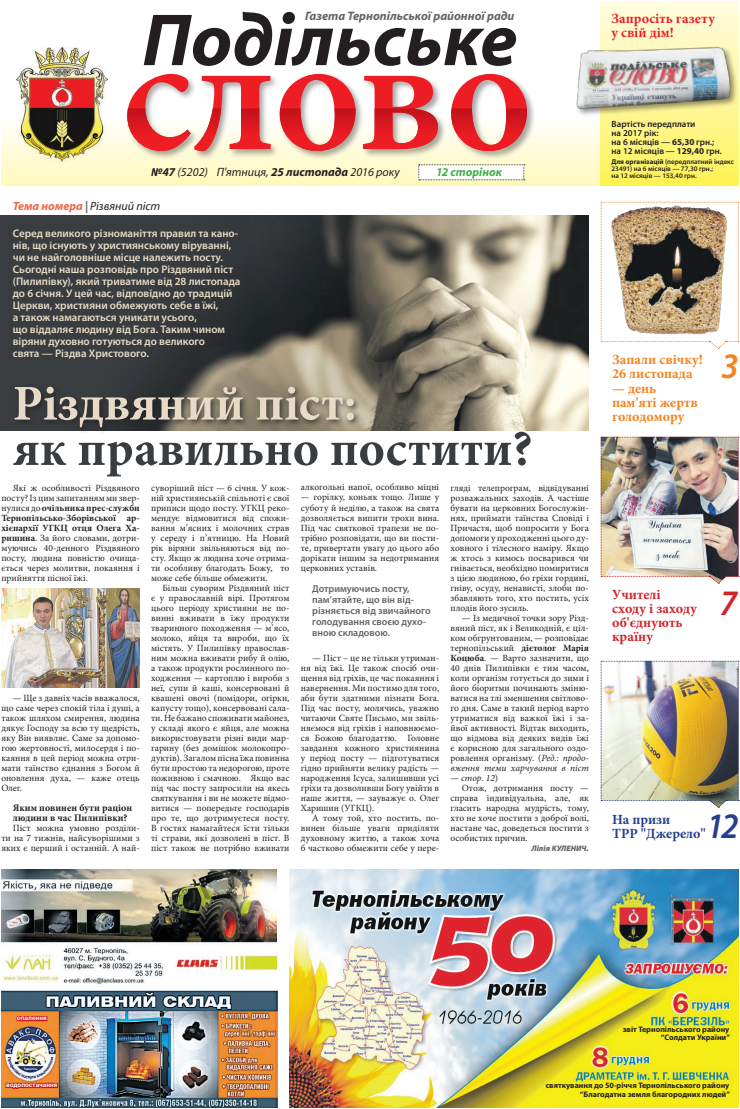
<style>
.page{position:relative;width:740px;height:1109px;background:#fff}
.page>*{position:absolute;margin:0;border:0;box-sizing:border-box;transform-origin:0 0}
.t1{font:italic 700 74.4px "Myriad Pro";color:#231f20}
.t2{font:700 50px "Minion Pro";color:#393d40}
.t3{font:700 50px "Minion Pro";color:#e7dbc7}
.t4{font:italic 600 36px "Myriad Pro";color:#253f8e;scale:.94 1}
.t5{font:italic 600 36px "Myriad Pro";color:#f58220;scale:.94 1}
.t6{font:italic 600 36px "Myriad Pro";color:#d1232a;scale:.94 1}
.t7{font:700 14px/14px "Minion Pro";color:#f58220}
.t8{font:700 14px/14px "Minion Pro";color:#d1232a}
.t9{font:700 14px/14px "Minion Pro";letter-spacing:.005em;color:#ee1d23}
.t10{font:700 14px/14px "Minion Pro";color:#253f8e}
.t11{font:italic 700 12.3px "Myriad Pro";color:#636366}
.t12{font:italic 12px "Myriad Pro";color:#231f20}
.t13{font:italic 700 12px "Myriad Pro";color:#40ae49}
.t14{font:600 11px/12px "Myriad Pro";color:#e7dbc7}
.t15{font:600 10px/11px "Myriad Pro";color:#636366}
.t16{font:700 10px/10px "Minion Pro";color:#231f20}
.t17{font:9.5px/10px "Minion Pro";color:#231f20;text-align:justify}
.t18{font:italic 9.5px "Minion Pro";color:#231f20}
.t19{font:600 9px/9px "Myriad Pro";color:#231f20}
.t20{font:700 8px/8px "Myriad Pro";color:#231f20;text-align:right}
.t21{font:italic 900 8px "Myriad Pro";color:#636366}
.t22{font:600 7px/7px "Myriad Pro";color:#231f20}
.t23{font:700 6.1px "Ukrainian Pragmatica";color:#fff;scale:.94 1}
.s1{font-weight:700}
.s2{font-weight:700;color:#f26648}
.s3{font-weight:700;color:#636366}
.s4{font-style:italic}
.s5{font-style:normal}
</style>
<div class="page">
<img style="left:0;top:215px;width:589px;height:216px">
<svg style="left:45px;top:47px;width:555px;height:138px"></svg>
<img style="left:21px;top:48px;width:86px;height:24px">
<div style="left:126px;top:72px;width:414px;height:93px;background:#231f20;opacity:.4"></div>
<div style="left:0;top:72px;width:267px;height:244px;background:#231f20;opacity:.4"></div>
<svg style="left:600px;top:1px;width:138px;height:184px"></svg>
<div style="left:575px;top:45px;width:165px;height:95px;background:#231f20;opacity:.5"></div>
<img style="left:569px;top:38px;width:171px;height:80px">
<svg style="left:418px;top:164px;width:107px;height:16px"></svg>
<svg style="left:127px;top:74px;width:400px;height:77px"></svg>
<img style="left:1px;top:869px;width:275px;height:115px">
<img style="left:1px;top:990px;width:276px;height:117px">
<svg style="left:5px;top:1070px;width:54px;height:19px"></svg>
<svg style="left:15px;top:1003px;width:33px;height:19px"></svg>
<svg style="left:601px;top:202px;width:138px;height:147px"></svg>
<img style="left:601px;top:437px;width:138px;height:147px">
<img style="left:601px;top:660px;width:138px;height:147px">
<img style="left:289px;top:869px;width:449px;height:238px">
<div style="left:11px;top:383px;width:579px;height:84px;background:#231f20;opacity:.75"></div>
<img style="left:2px;top:588px;width:138px;height:99px">
<p class="t11" style="left:305px;top:8px;width:211px">Газета Тернопільської районної ради</p>
<h3 class="t9" style="left:611px;top:11px;width:105px">Запросіть газету у свій дім!</h3>
<h1 class="t1" style="left:142px;top:-8px;width:376px">Подільське</h1>
<p class="t19" style="left:611px;top:119px;width:112px">Вартість передплати<br>на 2017 рік:<br>на 6 місяців — <span class="s1">65,30</span> грн.; на 12 місяців — <span class="s1">129,40</span> грн.</p>
<p class="t22" style="left:611px;top:158px;width:124px"><span class="s1">Для організацій</span> (передплатний індекс<br>23491) на 6 місяців — 77,30 грн.;</p>
<p class="t12" style="left:151px;top:165px;width:250px"><span class="s1">№47</span> (5202) П'ятниця, <span class="s1">25 листопада</span> 2016 року</p>
<p class="t22" style="left:611px;top:172px;width:87px">на 12 місяців — 153,40 грн.</p>
<p class="t13" style="left:436px;top:164px;width:67px">12 сторінок</p>
<p class="t12" style="left:13px;top:199px;width:149px"><span class="s2">Тема номера</span> <span class="s3">|</span> Різвяний піст</p>
<p class="t14" style="left:13px;top:227px;width:229px">Серед великого різноманіття правил та кано&shy;нів, що існують у християнському віруванні, чи не найголовніше місце належить посту.<br>Сьогодні наша розповідь про Різдвяний піст (Пилипівку), який триватиме від 28 листопада до 6 січня. У цей час, відповідно до традицій Церкви, християни обмежують себе в їжі,<br>а також намагаються уникати усього,<br>що віддаляє людину від Бога. Таким чином віряни духовно готуються до великого<br>свята — Різдва Христового.</p>
<h2 class="t3" style="left:13px;top:368px;width:345px">Різдвяний піст:</h2>
<h2 class="t2" style="left:13px;top:413px;width:521px">як правильно постити?</h2>
<p class="t17" style="left:1px;top:482px;width:140px;text-indent:11px">Які ж особливості Різдвяного посту? Із цим запитанням ми звер&shy;нулися до <span class="s1">очільника прес-служби Тернопільсько-Зборівської ар&shy;хієпархії УГКЦ отця Олега Ха&shy;ришина</span>. За його словами, дотри&shy;муючись 40-денного Різдвяного посту, людина повністю очища&shy;ється через молитви, покаяння і прийняття пісної їжі.</p>
<p class="t17" style="left:1px;top:692px;width:140px;text-indent:11px">— Ще з давніх часів вважалося, що саме через спокій тіла і душі, а також шляхом смирення, людина дякує Господу за всю ту щедрість, яку Він виявляє. Саме за допомо&shy;гою жертовності, милосердя і по&shy;каяння в цей період можна отри&shy;мати таїнство єднання з Богом й оновлення духа, — каже отець Олег.</p>
<p class="t16" style="left:13px;top:802px;width:121px">Яким повинен бути раціон людини в час Пилипівки?</p>
<p class="t17" style="left:1px;top:823px;width:140px;text-indent:11px">Піст можна умовно розділи&shy;ти на 7 тижнів, найсуворішими з яких є перший і останній. А най-</p>
<p class="t17" style="left:151px;top:482px;width:140px">суворіший піст — 6 січня. У кож&shy;ній християнській спільноті є свої приписи щодо посту. УГКЦ реко&shy;мендує відмовитися від спожи&shy;вання м’ясних і молочних страв у середу і п’ятницю. На Новий рік віряни звільняються від по&shy;сту. Якщо ж людина хоче отрима&shy;ти особливу благодать Божу, то може себе більше обмежити.</p>
<p class="t17" style="left:151px;top:582px;width:140px;text-indent:11px">Більш суворим Різдвяний піст є у православній вірі. Протягом цього періоду християни не по&shy;винні вживати в їжу продукти тваринного походження — м’ясо, молоко, яйця та вироби, що їх містять. У Пилипівку православ&shy;ним можна вживати рибу й олію, а також продукти рослинного по&shy;ходження — картоплю і вироби з неї, супи й каші, консервовані й квашені овочі (помідори, огірки, капусту тощо), консервовані сала&shy;ти. Не бажано споживати майонез, у складі якого є яйця, але можна використовувати різні види мар&shy;гарину (без домішок молокопро&shy;дуктів). Загалом пісна їжа повинна бути простою та недорогою, проте поживною і смачною. Якщо вас під час посту запросили на якесь святкування і ви не можете відмо&shy;витися — попередьте господарів про те, що дотримуєтеся посту.<br>В гостях намагайтеся їсти тільки ті страви, які дозволені в піст. В піст також не потрібно вживати</p>
<p class="t17" style="left:301px;top:482px;width:140px">алкогольні напої, особливо міцні</p>
<p class="t17" style="left:301px;top:492px;width:140px">— горілку, коньяк тощо. Лише у суботу й неділю, а також на свята дозволяється випити трохи вина.<br>Під час святкової трапези не по&shy;трібно розповідати, що ви пости&shy;те, привертати увагу до цього або дорікати іншим за недотримання церковних уставів.</p>
<p class="t15" style="left:312px;top:582px;width:120px">Дотримуючись посту, пам’ятайте, що він від&shy;різняється від звичайного голодування своєю духо&shy;вною складовою.</p>
<p class="t17" style="left:301px;top:652px;width:140px;text-indent:11px">— Піст – це не тільки утриман&shy;ня від їжі. Це також спосіб очи&shy;щення від гріхів, це час покаяння і навернення. Ми постимо для того, аби бути здатними пізнати Бога.<br>Під час посту, молячись, уважно читаючи Святе Письмо, ми звіль&shy;няємося від гріхів і наповнюємо&shy;ся Божою благодаттю. Головне завдання кожного християнина у період посту — підготуватися гідно прийняти велику радість — народження Ісуса, залишивши усі гріхи та дозволивши Богу увійти в наше життя, — зауважує о. Олег Харишин (УГКЦ).</p>
<p class="t17" style="left:301px;top:812px;width:140px;text-indent:11px">А тому той, хто постить, по&shy;винен більше уваги приділяти духовному життю, а також хоча б частково обмежити себе у пере-</p>
<p class="t17" style="left:450px;top:482px;width:140px">гляді телепрограм, відвідуванні розважальних заходів. А частіше бувати на церковних Богослужін&shy;нях, приймати таїнства Сповіді і Причастя, щоб попросити у Бога допомоги у проходженні цього ду&shy;ховного і тілесного наміру. Якщо ж хтось з кимось посварився чи гнівається, необхідно помиритися з цією людиною, бо гріхи гордині, гніву, осуду, ненависті, злоби по&shy;збавляють того, хто постить, усіх плодів його зусиль.</p>
<p class="t17" style="left:450px;top:612px;width:140px;text-indent:11px">— Із медичної точки зору Різд&shy;вяний піст, як і Великодній, є ціл&shy;ком обгрунтованим, — розповідає тернопільський <span class="s1">дієтолог Марія Коцюба</span>. — Варто зазначити, що 40 днів Пилипівки є тим часом, коли організм готується до зими і його біоритми починають зміню&shy;ватися на тлі зменшення світлово&shy;го дня. Саме в такий період варто утриматися від важкої їжі і за&shy;йвої активності. Відтак виходить, що відмова від деяких видів їжі є корисною для загального оздо&shy;ровлення організму. (<span class="s4">Ред.: продо&shy;вження теми харчування в піст</span></p>
<p class="t18" style="left:450px;top:771px;width:49px">— стор. 12<span class="s5">)</span></p>
<p class="t17" style="left:462px;top:782px;width:128px">Отож, дотримання посту —</p>
<p class="t17" style="left:450px;top:792px;width:140px">справа індивідуальна, але, як</p>
<p class="t17" style="left:450px;top:802px;width:140px">гласить народна мудрість, тому,</p>
<p class="t17" style="left:450px;top:812px;width:140px">хто не хоче постити з доброї волі,</p>
<p class="t17" style="left:450px;top:822px;width:140px">настане час, доведеться постити з</p>
<p class="t17" style="left:450px;top:832px;width:79px">особистих причин.</p>
<p class="t21" style="left:531px;top:843px;width:59px">Лілія КУЛЕНИЧ.</p>
<h3 class="t7" style="left:612px;top:353px;width:92px">Запали свічку!<br>26 листопада</h3>
<h3 class="t7" style="left:612px;top:381px;width:87px">— день пам'яті жертв голодомору</h3>
<h3 class="t5" style="left:721px;top:343px;width:20px">3</h3>
<h3 class="t8" style="left:612px;top:587px;width:86px">Учителі сходу і заходу об'єднують країну</h3>
<h3 class="t6" style="left:720px;top:579px;width:20px">7</h3>
<h3 class="t10" style="left:612px;top:811px;width:95px">На призи<br>ТРР "Джерело"</h3>
<h3 class="t4" style="left:706px;top:803px;width:36px">12</h3>
<p class="t23" style="left:17px;top:1014px;width:33px">опалення</p>
<p class="t20" style="left:623px;top:1025px;width:109px">звіт Тернопільського району “Солдати України”</p>
<p class="t23" style="left:6px;top:1081px;width:56px">водопостачання</p>
<p class="t20" style="left:546px;top:1081px;width:186px">святкування до 50-річчя Тернопільського району “Благодатна земля благородних людей”</p>
</div>
